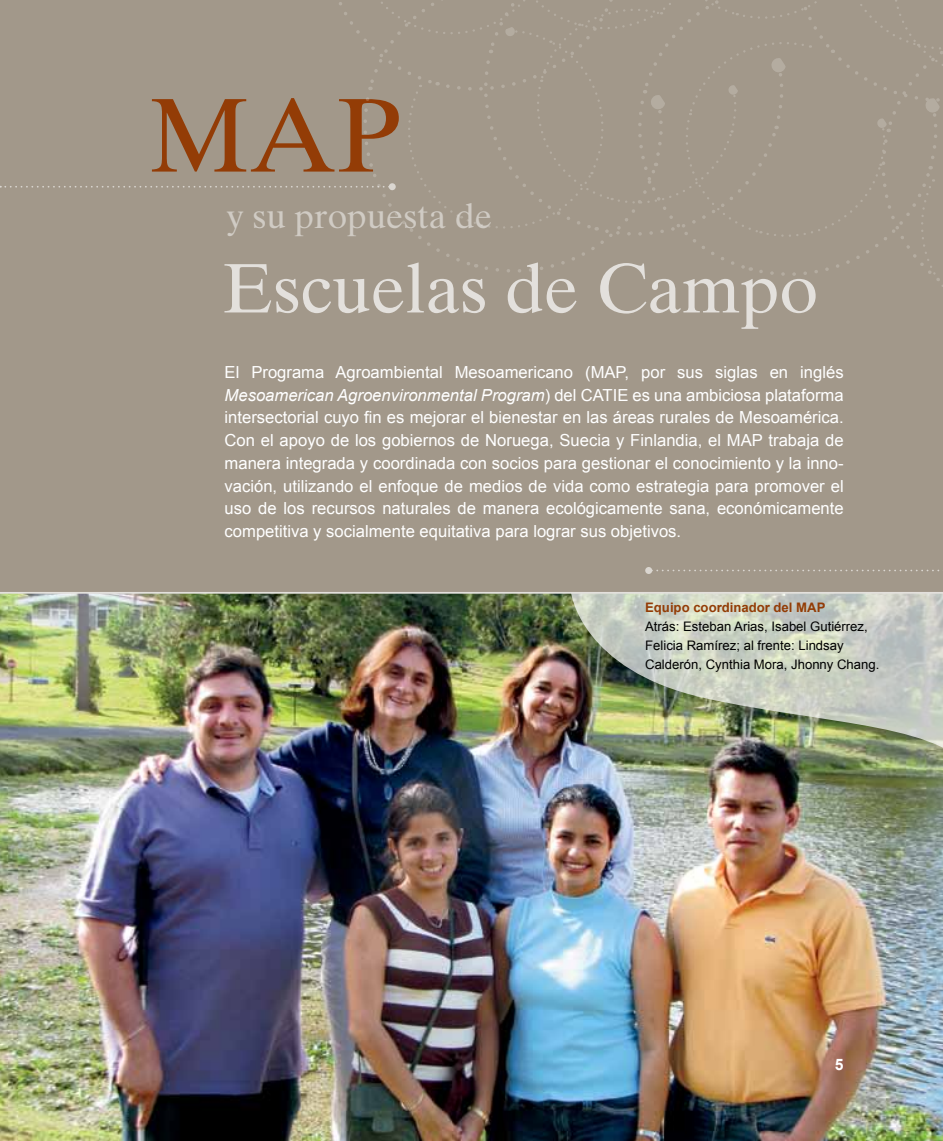
<style>
.page{position:relative;width:943px;height:1141px;background:#a2988a}
.page>*{position:absolute;margin:0;border:0;box-sizing:border-box;transform-origin:0 0}
.t1{font:105px "Times Ten";color:#933c06}
.t2{font:70px "Times Ten";color:#e3e0dc}
.t3{font:35px "Times Ten";color:#d0cbc4}
.t4{font:16.62px/22.8px "Arial";color:#fff;text-align:justify}
.t5{font:700 15.75px "Arial";color:#fff}
.t6{font:13.12px/19.2px "Arial";color:#000}
.t7{font:700 13.12px "Arial";color:#933c06}
.s1{font-style:italic}
</style>
<div class="page">
<img style="left:0;top:594px;width:943px;height:547px">
<img style="left:571px;top:594px;width:372px;height:186px">
<hr style="left:0;top:592px;width:943px;height:2px;background:#e3e0dc">
<svg style="left:652px;top:570px;width:288px;height:1px"></svg>
<div style="left:645px;top:567px;width:7px;height:7px;background:#dad6d0;border-radius:50%"></div>
<svg style="left:0;top:0;width:943px;height:287px"></svg>
<h1 class="t1" style="left:149px;top:73px;width:253px">MAP</h1>
<h3 class="t3" style="left:226px;top:196px;width:267px">y su propuesta de</h3>
<h2 class="t2" style="left:223px;top:247px;width:597px">Escuelas de Campo</h2>
<p class="t4" style="left:224px;top:361px;width:620px">El Programa Agroambiental Mesoamericano (MAP, por sus siglas en inglés <span class="s1">Mesoamerican Agroenvironmental Program</span>) del CATIE es una ambiciosa plataforma intersectorial cuyo fin es mejorar el bienestar en las áreas rurales de Mesoamérica.<br>Con el apoyo de los gobiernos de Noruega, Suecia y Finlandia, el MAP trabaja de manera integrada y coordinada con socios para gestionar el conocimiento y la inno&shy;vación, utilizando el enfoque de medios de vida como estrategia para promover el uso de los recursos naturales de manera ecológicamente sana, económicamente competitiva y socialmente equitativa para lograr sus objetivos.</p>
<p class="t7" style="left:645px;top:598px;width:182px">Equipo coordinador del MAP</p>
<p class="t6" style="left:645px;top:617px;width:236px">Atrás: Esteban Arias, Isabel Gutiérrez,<br>Felicia Ramírez; al frente: Lindsay<br>Calderón, Cynthia Mora, Jhonny Chang.</p>
<p class="t5" style="left:835px;top:1054px;width:10px">5</p>
</div>
